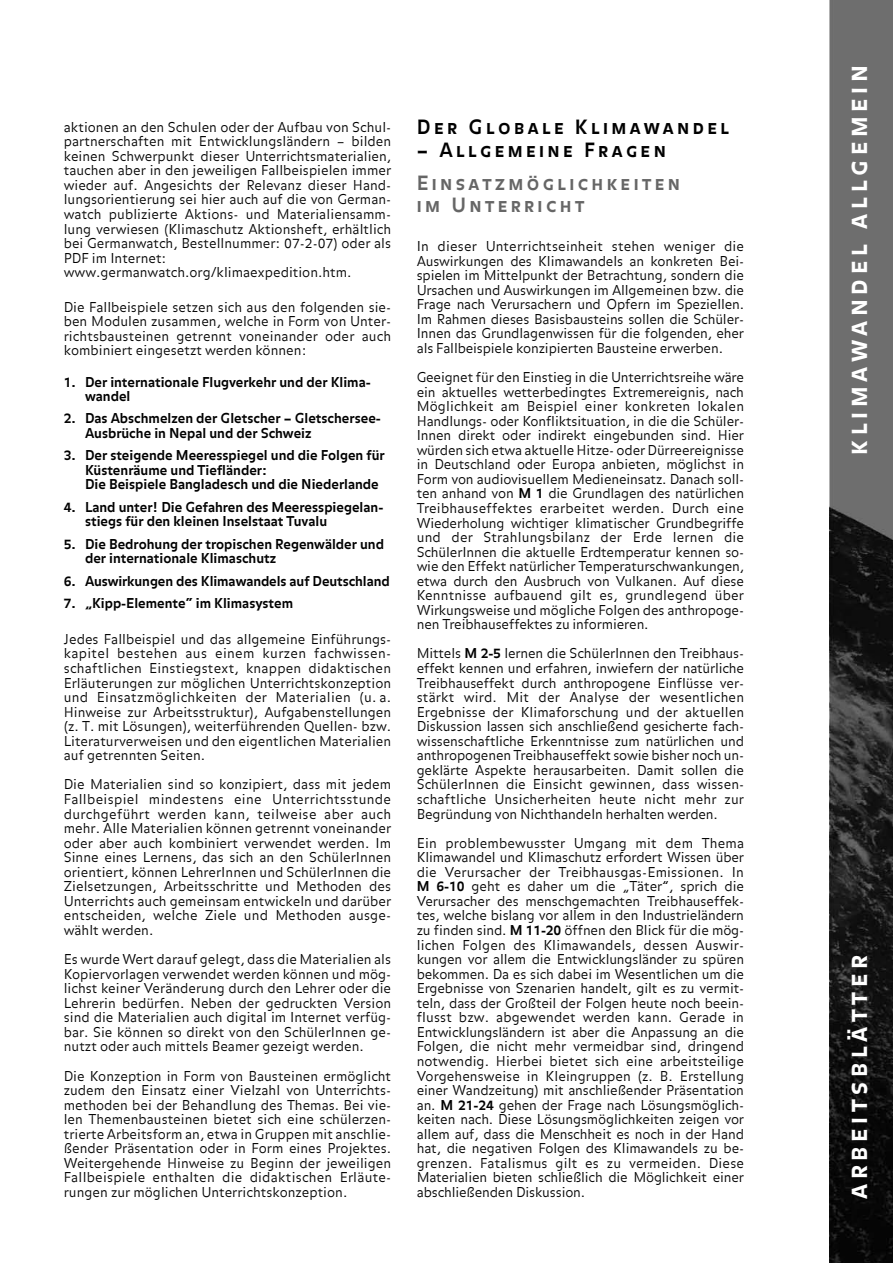
<style>
.page{position:relative;width:893px;height:1263px;background:#fff}
.page>*{position:absolute;margin:0;border:0;box-sizing:border-box;transform-origin:0 0}
.t1{font:27px "Balance Bold Caps";letter-spacing:.175em;color:#fff}
.t2{font:19.5px "Balance Bold Caps";letter-spacing:.175em;color:#000}
.t3{font:19.5px/22.5px "Balance Bold Caps";letter-spacing:.175em;color:#666}
.t4{font:300 13.5px/14.5px "Balance";color:#000;text-align:justify}
.t5{font:700 13.5px/14.5px "Balance";color:#000}
.s1{font-weight:700}
</style>
<div class="page">
<img style="left:829px;top:0;width:64px;height:1263px">
<p class="t4" style="left:64px;top:120px;width:329px;text-align:left">aktionen an den Schulen oder der Aufbau von Schul&shy;partnerschaften mit Entwicklungsländern – bilden keinen Schwerpunkt dieser Unterrichtsmaterialien, tauchen aber in den jeweiligen Fallbeispielen immer wieder auf. Angesichts der Relevanz dieser Hand&shy;lungsorientierung sei hier auch auf die von German&shy;watch publizierte Aktions- und Materialiensamm&shy;lung verwiesen (Klimaschutz Aktionsheft, erhältlich bei Germanwatch, Bestellnummer: 07-2-07) oder als PDF im Internet: www.germanwatch.org/klimaexpedition.htm.</p>
<p class="t4" style="left:64px;top:300px;width:329px">Die Fallbeispiele setzen sich aus den folgenden sie&shy;ben Modulen zusammen, welche in Form von Unter&shy;richtsbausteinen getrennt voneinander oder auch kombiniert eingesetzt werden können:</p>
<p class="t5" style="left:85px;top:375px;width:287px;text-indent:-21px">1. Der internationale Flugverkehr und der Klima&shy;wandel</p>
<p class="t5" style="left:85px;top:411px;width:297px;text-indent:-21px">2. Das Abschmelzen der Gletscher – Gletschersee-<br>Ausbrüche in Nepal und der Schweiz</p>
<p class="t5" style="left:85px;top:448px;width:301px;text-indent:-21px">3. Der steigende Meeresspiegel und die Folgen für<br>Küstenräume und Tiefländer:<br>Die Beispiele Bangladesch und die Niederlande</p>
<p class="t5" style="left:85px;top:500px;width:300px;text-indent:-21px">4. Land unter! Die Gefahren des Meeresspiegelan&shy;stiegs für den kleinen Inselstaat Tuvalu</p>
<p class="t5" style="left:85px;top:537px;width:301px;text-indent:-21px">5. Die Bedrohung der tropischen Regenwälder und der internationale Klimaschutz</p>
<p class="t5" style="left:64px;top:574px;width:327px">6. Auswirkungen des Klimawandels auf Deutschland</p>
<p class="t5" style="left:64px;top:596px;width:231px">7. „Kipp-Elemente“ im Klimasystem</p>
<p class="t4" style="left:64px;top:632px;width:329px">Jedes Fallbeispiel und das allgemeine Einführungs&shy;kapitel bestehen aus einem kurzen fachwissen&shy;schaftlichen Einstiegstext, knappen didaktischen Erläuterungen zur möglichen Unterrichtskonzeption und Einsatzmöglichkeiten der Materialien (u. a.<br>Hinweise zur Arbeitsstruktur), Aufgabenstellungen (z. T. mit Lösungen), weiterführenden Quellen- bzw.<br>Literaturverweisen und den eigentlichen Materialien auf getrennten Seiten.</p>
<p class="t4" style="left:64px;top:777px;width:329px">Die Materialien sind so konzipiert, dass mit jedem Fallbeispiel mindestens eine Unterrichtsstunde durchgeführt werden kann, teilweise aber auch mehr. Alle Materialien können getrennt voneinander oder aber auch kombiniert verwendet werden. Im Sinne eines Lernens, das sich an den SchülerInnen orientiert, können LehrerInnen und SchülerInnen die Zielsetzungen, Arbeitsschritte und Methoden des Unterrichts auch gemeinsam entwickeln und darüber entscheiden, welche Ziele und Methoden ausge&shy;wählt werden.</p>
<p class="t4" style="left:64px;top:952px;width:329px">Es wurde Wert darauf gelegt, dass die Materialien als Kopiervorlagen verwendet werden können und mög&shy;lichst keiner Veränderung durch den Lehrer oder die Lehrerin bedürfen. Neben der gedruckten Version sind die Materialien auch digital im Internet verfüg&shy;bar. Sie können so direkt von den SchülerInnen ge&shy;nutzt oder auch mittels Beamer gezeigt werden.</p>
<p class="t4" style="left:64px;top:1068px;width:329px">Die Konzeption in Form von Bausteinen ermöglicht zudem den Einsatz einer Vielzahl von Unterrichts&shy;methoden bei der Behandlung des Themas. Bei vie&shy;len Themenbausteinen bietet sich eine schülerzen&shy;trierte Arbeitsform an, etwa in Gruppen mit anschlie&shy;ßender Präsentation oder in Form eines Projektes.<br>Weitergehende Hinweise zu Beginn der jeweiligen Fallbeispiele enthalten die didaktischen Erläute&shy;rungen zur möglichen Unterrichtskonzeption.</p>
<h2 class="t2" style="left:417px;top:116px;width:314px">Der Globale Klimawandel</h2>
<h2 class="t2" style="left:417px;top:139px;width:251px">– Allgemeine Fragen</h2>
<h2 class="t3" style="left:417px;top:172px;width:265px">Einsatzmöglichkeiten im Unterricht</h2>
<p class="t4" style="left:417px;top:239px;width:329px">In dieser Unterrichtseinheit stehen weniger die Auswirkungen des Klimawandels an konkreten Bei&shy;spielen im Mittelpunkt der Betrachtung, sondern die Ursachen und Auswirkungen im Allgemeinen bzw. die Frage nach Verursachern und Opfern im Speziellen.<br>Im Rahmen dieses Basisbausteins sollen die Schüler-Innen das Grundlagenwissen für die folgenden, eher als Fallbeispiele konzipierten Bausteine erwerben.</p>
<p class="t4" style="left:417px;top:370px;width:329px">Geeignet für den Einstieg in die Unterrichtsreihe wäre ein aktuelles wetterbedingtes Extremereignis, nach Möglichkeit am Beispiel einer konkreten lokalen Handlungs- oder Konfliktsituation, in die die Schüler-Innen direkt oder indirekt eingebunden sind. Hier würden sich etwa aktuelle Hitze- oder Dürreereignisse in Deutschland oder Europa anbieten, möglichst in Form von audiovisuellem Medieneinsatz. Danach soll&shy;ten anhand von <span class="s1">M 1</span> die Grundlagen des natürlichen Treibhauseffektes erarbeitet werden. Durch eine Wiederholung wichtiger klimatischer Grundbegriffe und der Strahlungsbilanz der Erde lernen die SchülerInnen die aktuelle Erdtemperatur kennen so&shy;wie den Effekt natürlicher Temperaturschwankungen, etwa durch den Ausbruch von Vulkanen. Auf diese Kenntnisse aufbauend gilt es, grundlegend über Wirkungsweise und mögliche Folgen des anthropoge&shy;nen Treibhauseffektes zu informieren.</p>
<p class="t4" style="left:417px;top:646px;width:329px">Mittels <span class="s1">M 2-5</span> lernen die SchülerInnen den Treibhaus&shy;effekt kennen und erfahren, inwiefern der natürliche Treibhauseffekt durch anthropogene Einflüsse ver&shy;stärkt wird. Mit der Analyse der wesentlichen Ergebnisse der Klimaforschung und der aktuellen Diskussion lassen sich anschließend gesicherte fach&shy;wissenschaftliche Erkenntnisse zum natürlichen und anthropogenen Treibhauseffekt sowie bisher noch un&shy;geklärte Aspekte herausarbeiten. Damit sollen die SchülerInnen die Einsicht gewinnen, dass wissen&shy;schaftliche Unsicherheiten heute nicht mehr zur Begründung von Nichthandeln herhalten werden.</p>
<p class="t4" style="left:417px;top:836px;width:329px">Ein problembewusster Umgang mit dem Thema Klimawandel und Klimaschutz erfordert Wissen über die Verursacher der Treibhausgas-Emissionen. In <span class="s1">M 6-10</span> geht es daher um die „Täter”, sprich die Verursacher des menschgemachten Treibhauseffek&shy;tes, welche bislang vor allem in den Industrieländern zu finden sind. <span class="s1">M 11-20</span> öffnen den Blick für die mög&shy;lichen Folgen des Klimawandels, dessen Auswir&shy;kungen vor allem die Entwicklungsländer zu spüren bekommen. Da es sich dabei im Wesentlichen um die Ergebnisse von Szenarien handelt, gilt es zu vermit&shy;teln, dass der Großteil der Folgen heute noch beein&shy;flusst bzw. abgewendet werden kann. Gerade in Entwicklungsländern ist aber die Anpassung an die Folgen, die nicht mehr vermeidbar sind, dringend notwendig. Hierbei bietet sich eine arbeitsteilige Vorgehensweise in Kleingruppen (z. B. Erstellung einer Wandzeitung) mit anschließender Präsentation an. <span class="s1">M 21-24</span> gehen der Frage nach Lösungsmöglich&shy;keiten nach. Diese Lösungsmöglichkeiten zeigen vor allem auf, dass die Menschheit es noch in der Hand hat, die negativen Folgen des Klimawandels zu be&shy;grenzen. Fatalismus gilt es zu vermeiden. Diese Materialien bieten schließlich die Möglichkeit einer abschließenden Diskussion.</p>
<h1 class="t1" style="left:842px;top:455px;width:391px;rotate:-90deg">klimawandel allgemein</h1>
<h1 class="t1" style="left:842px;top:1199px;width:245px;rotate:-90deg">arbeitsblätter</h1>
</div>
